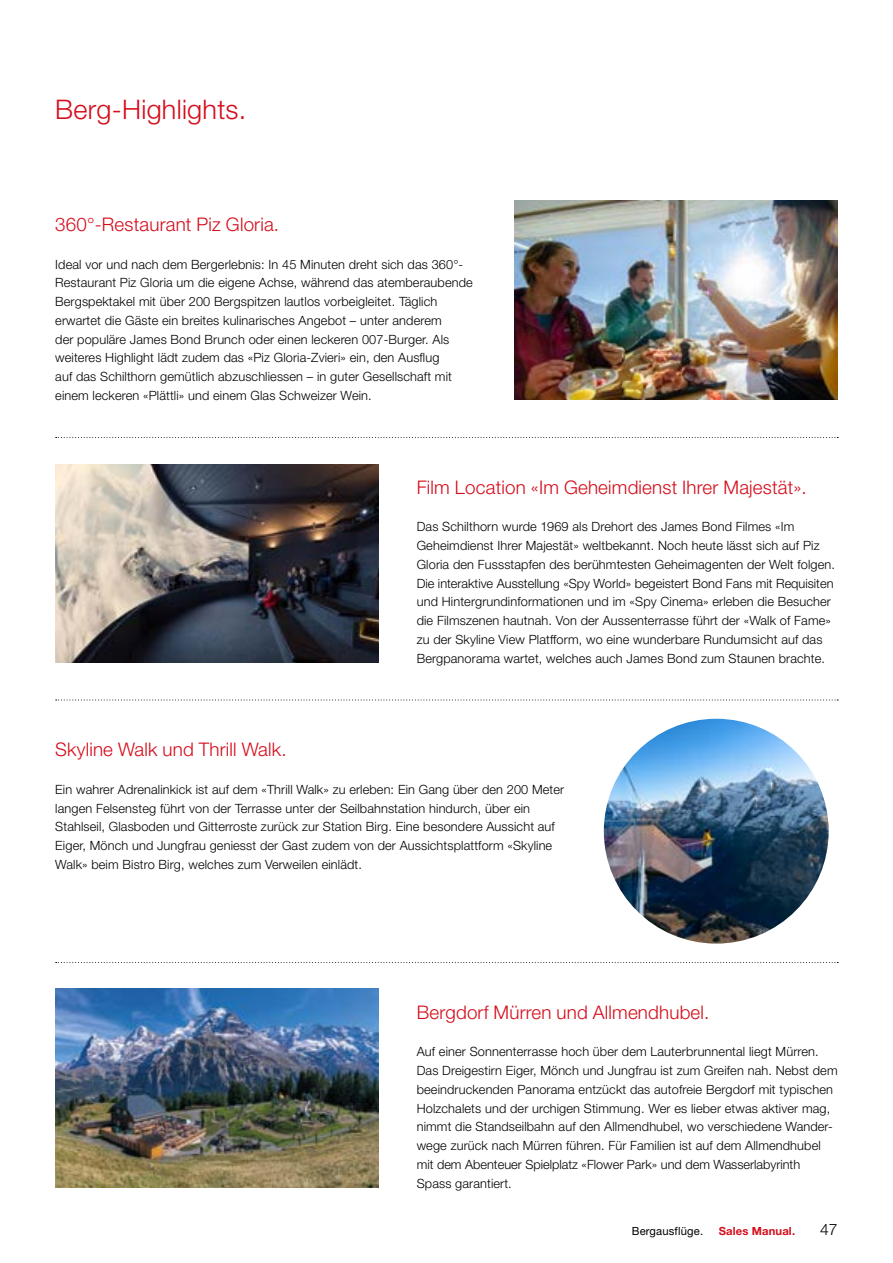
<style>
.page{position:relative;width:893px;height:1263px;background:#fff}
.page>*{position:absolute;margin:0;border:0;box-sizing:border-box;transform-origin:0 0}
.t1{font:300 27px "Helvetica Neue LT Pro";letter-spacing:.01em;color:#d50c1b}
.t2{font:300 18.75px "Helvetica Neue LT Pro";letter-spacing:.01em;color:#d50c1b}
.t3{font:300 15.75px "Helvetica Neue LT Pro";color:#000}
.t4{font:300 12.75px/18.8px "Helvetica Neue LT Pro";letter-spacing:.01em;color:#000}
.t5{font:11.25px "Helvetica Neue LT Pro";letter-spacing:.015em;color:#000}
.t6{font:700 11.25px "Helvetica Neue LT Pro";letter-spacing:.015em;color:#d50c1b}
</style>
<div class="page">
<img style="left:55px;top:464px;width:323px;height:198px">
<img style="left:55px;top:988px;width:323px;height:200px">
<img style="left:604px;top:719px;width:225px;height:224px;border-radius:112px">
<svg style="left:56px;top:437px;width:782px;height:1px"></svg>
<svg style="left:56px;top:699px;width:782px;height:1px"></svg>
<svg style="left:56px;top:962px;width:782px;height:1px"></svg>
<img style="left:514px;top:201px;width:324px;height:199px">
<h1 class="t1" style="left:55px;top:93px;width:193px">Berg-Highlights.</h1>
<h2 class="t2" style="left:55px;top:213px;width:225px">360°-Restaurant Piz Gloria.</h2>
<p class="t4" style="left:55px;top:254px;width:419px">Ideal vor und nach dem Bergerlebnis: In 45 Minuten dreht sich das 360°- Restaurant Piz Gloria um die eigene Achse, während das atemberaubende Bergspektakel mit über 200 Bergspitzen lautlos vorbeigleitet. Täglich erwartet die Gäste ein breites kulinarisches Angebot – unter anderem<br>der populäre James Bond Brunch oder einen leckeren 007-Burger. Als weiteres Highlight lädt zudem das «Piz Gloria-Zvieri» ein, den Ausflug<br>auf das Schilthorn gemütlich abzuschliessen – in guter Gesellschaft mit einem leckeren «Plättli» und einem Glas Schweizer Wein.</p>
<h2 class="t2" style="left:417px;top:476px;width:392px">Film Location «Im Geheimdienst Ihrer Majestät».</h2>
<p class="t4" style="left:417px;top:517px;width:420px">Das Schilthorn wurde 1969 als Drehort des James Bond Filmes «Im Geheimdienst Ihrer Majestät» weltbekannt. Noch heute lässt sich auf Piz Gloria den Fussstapfen des berühmtesten Geheimagenten der Welt folgen.<br>Die interaktive Ausstellung «Spy World» begeistert Bond Fans mit Requisiten und Hintergrundinformationen und im «Spy Cinema» erleben die Besucher die Filmszenen hautnah. Von der Aussenterrasse führt der «Walk of Fame» zu der Skyline View Platfform, wo eine wunderbare Rundumsicht auf das Bergpanorama wartet, welches auch James Bond zum Staunen brachte.</p>
<h2 class="t2" style="left:55px;top:738px;width:233px">Skyline Walk und Thrill Walk.</h2>
<p class="t4" style="left:55px;top:779px;width:510px">Ein wahrer Adrenalinkick ist auf dem «Thrill Walk» zu erleben: Ein Gang über den 200 Meter langen Felsensteg führt von der Terrasse unter der Seilbahnstation hindurch, über ein Stahlseil, Glasboden und Gitterroste zurück zur Station Birg. Eine besondere Aussicht auf Eiger, Mönch und Jungfrau geniesst der Gast zudem von der Aussichtsplattform «Skyline Walk» beim Bistro Birg, welches zum Verweilen einlädt.</p>
<h2 class="t2" style="left:417px;top:1001px;width:294px">Bergdorf Mürren und Allmendhubel.</h2>
<p class="t4" style="left:417px;top:1042px;width:422px">Auf einer Sonnenterrasse hoch über dem Lauterbrunnental liegt Mürren.<br>Das Dreigestirn Eiger, Mönch und Jungfrau ist zum Greifen nah. Nebst dem beeindruckenden Panorama entzückt das autofreie Bergdorf mit typischen Holzchalets und der urchigen Stimmung. Wer es lieber etwas aktiver mag, nimmt die Standseilbahn auf den Allmendhubel, wo verschiedene Wander&shy;wege zurück nach Mürren führen. Für Familien ist auf dem Allmendhubel mit dem Abenteuer Spielplatz «Flower Park» und dem Wasserlabyrinth Spass garantiert.</p>
<p class="t5" style="left:632px;top:1224px;width:73px">Bergausflüge.</p>
<p class="t6" style="left:719px;top:1224px;width:78px">Sales Manual.</p>
<p class="t3" style="left:820px;top:1220px;width:19px">47</p>
</div>
